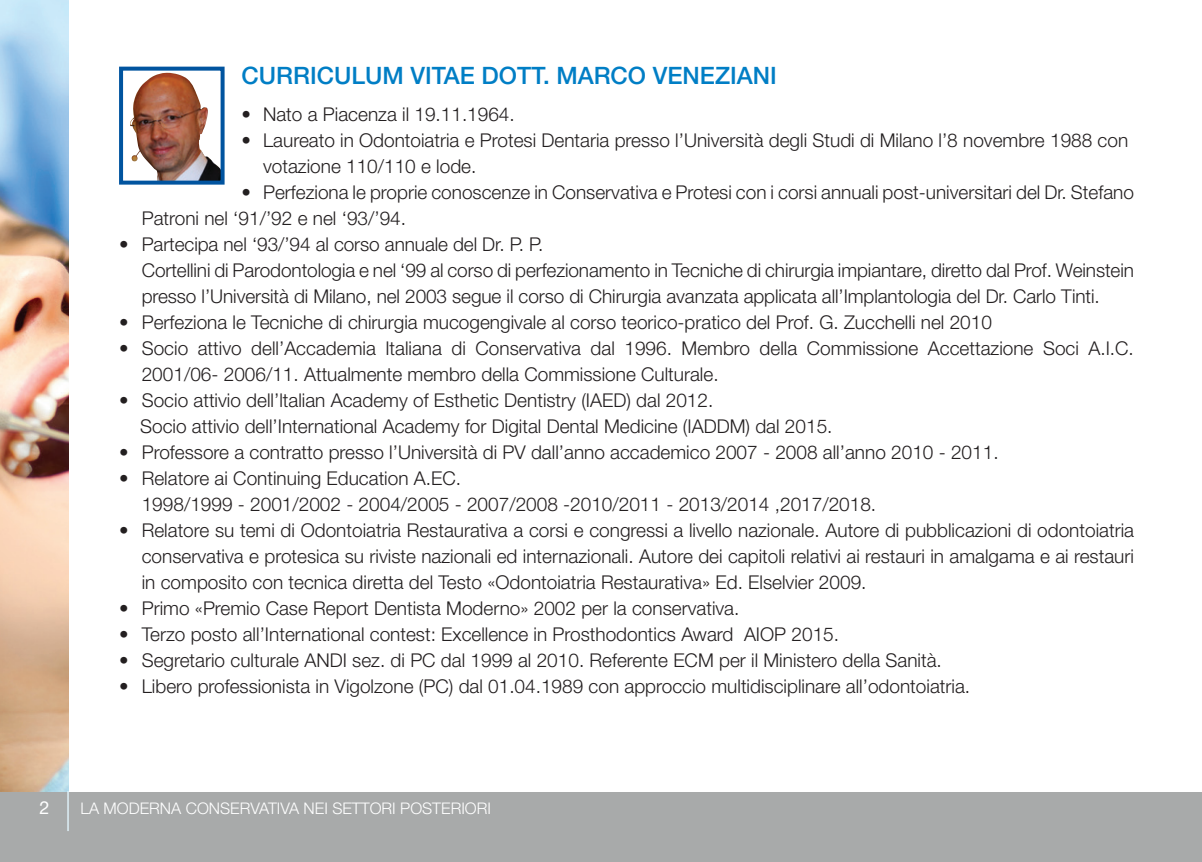
<style>
.page{position:relative;width:1202px;height:862px;background:#fff}
.page>*{position:absolute;margin:0;border:0;box-sizing:border-box;transform-origin:0 0}
.t1{font:500 24px "Helvetica Neue LT Std";color:#007ec5}
.t2{font:300 19px/26px "Helvetica Neue LT Std";color:#231f20}
.t3{font:18px "Helvetica Neue LT Std";color:#fff}
.t4{font:300 16px "Helvetica Neue LT Std";color:#fff}
</style>
<div class="page">
<img style="left:0;top:0;width:68px;height:792px">
<div style="left:0;top:792px;width:1202px;height:70px;background:#a8aaaa"></div>
<hr style="left:67px;top:791px;width:2px;height:40px;background:#e1f4fc">
<img style="left:130px;top:73px;width:90px;height:107px">
<div style="left:119px;top:67px;width:106px;height:118px;border:4px solid #01549f"></div>
<p class="t1" style="left:242px;top:61px;width:537px">CURRICULUM VITAE DOTT. MARCO VENEZIANI</p>
<p class="t2" style="left:242px;top:101px;width:275px">• Nato a Piacenza il 19.11.1964.</p>
<p class="t2" style="left:263px;top:127px;width:867px;text-indent:-21px">• Laureato in Odontoiatria e Protesi Dentaria presso l’Università degli Studi di Milano l’8 novembre 1988 con votazione 110/110 e lode.</p>
<p class="t2" style="left:142px;top:179px;width:994px;text-indent:100px">• Perfeziona le proprie conoscenze in Conservativa e Protesi con i corsi annuali post-universitari del Dr. Stefano<br>Patroni nel ‘91/’92 e nel ‘93/’94.</p>
<p class="t2" style="left:142px;top:231px;width:994px;text-indent:-23px">• Partecipa nel ‘93/’94 al corso annuale del Dr. P. P.<br>Cortellini di Parodontologia e nel ‘99 al corso di perfezionamento in Tecniche di chirurgia impiantare, diretto dal Prof. Weinstein presso l’Università di Milano, nel 2003 segue il corso di Chirurgia avanzata applicata all’Implantologia del Dr. Carlo Tinti.</p>
<p class="t2" style="left:119px;top:309px;width:874px">• Perfeziona le Tecniche di chirurgia mucogengivale al corso teorico-pratico del Prof. G. Zucchelli nel 2010</p>
<p class="t2" style="left:142px;top:335px;width:994px;text-indent:-23px">• Socio attivo dell’Accademia Italiana di Conservativa dal 1996. Membro della Commissione Accettazione Soci A.I.C.<br>2001/06- 2006/11. Attualmente membro della Commissione Culturale.</p>
<p class="t2" style="left:140px;top:387px;width:694px;text-indent:-21px">• Socio attivio dell’ltalian Academy of Esthetic Dentistry (IAED) dal 2012.<br>Socio attivio dell’International Academy for Digital Dental Medicine (IADDM) dal 2015.</p>
<p class="t2" style="left:119px;top:439px;width:881px">• Professore a contratto presso l’Università di PV dall’anno accademico 2007 - 2008 all’anno 2010 - 2011.</p>
<p class="t2" style="left:142px;top:465px;width:736px;text-indent:-23px">• Relatore ai Continuing Education A.EC.<br>1998/1999 - 2001/2002 - 2004/2005 - 2007/2008 -2010/2011 - 2013/2014 ,2017/2018.</p>
<p class="t2" style="left:142px;top:517px;width:994px;text-align:justify;text-indent:-23px">• Relatore su temi di Odontoiatria Restaurativa a corsi e congressi a livello nazionale. Autore di pubblicazioni di odontoiatria conservativa e protesica su riviste nazionali ed internazionali. Autore dei capitoli relativi ai restauri in amalgama e ai restauri in composito con tecnica diretta del Testo «Odontoiatria Restaurativa» Ed. Elselvier 2009.</p>
<p class="t2" style="left:119px;top:595px;width:622px">• Primo «Premio Case Report Dentista Moderno» 2002 per la conservativa.</p>
<p class="t2" style="left:119px;top:621px;width:721px">• Terzo posto all’International contest: Excellence in Prosthodontics Award AIOP 2015.</p>
<p class="t2" style="left:119px;top:647px;width:824px">• Segretario culturale ANDI sez. di PC dal 1999 al 2010. Referente ECM per il Ministero della Sanità.</p>
<p class="t2" style="left:119px;top:673px;width:853px">• Libero professionista in Vigolzone (PC) dal 01.04.1989 con approccio multidisciplinare all’odontoiatria.</p>
<p class="t3" style="left:39px;top:797px;width:12px">2</p>
<p class="t4" style="left:81px;top:798px;width:412px">LA MODERNA CONSERVATIVA NEI SETTORI POSTERIORI</p>
</div>
